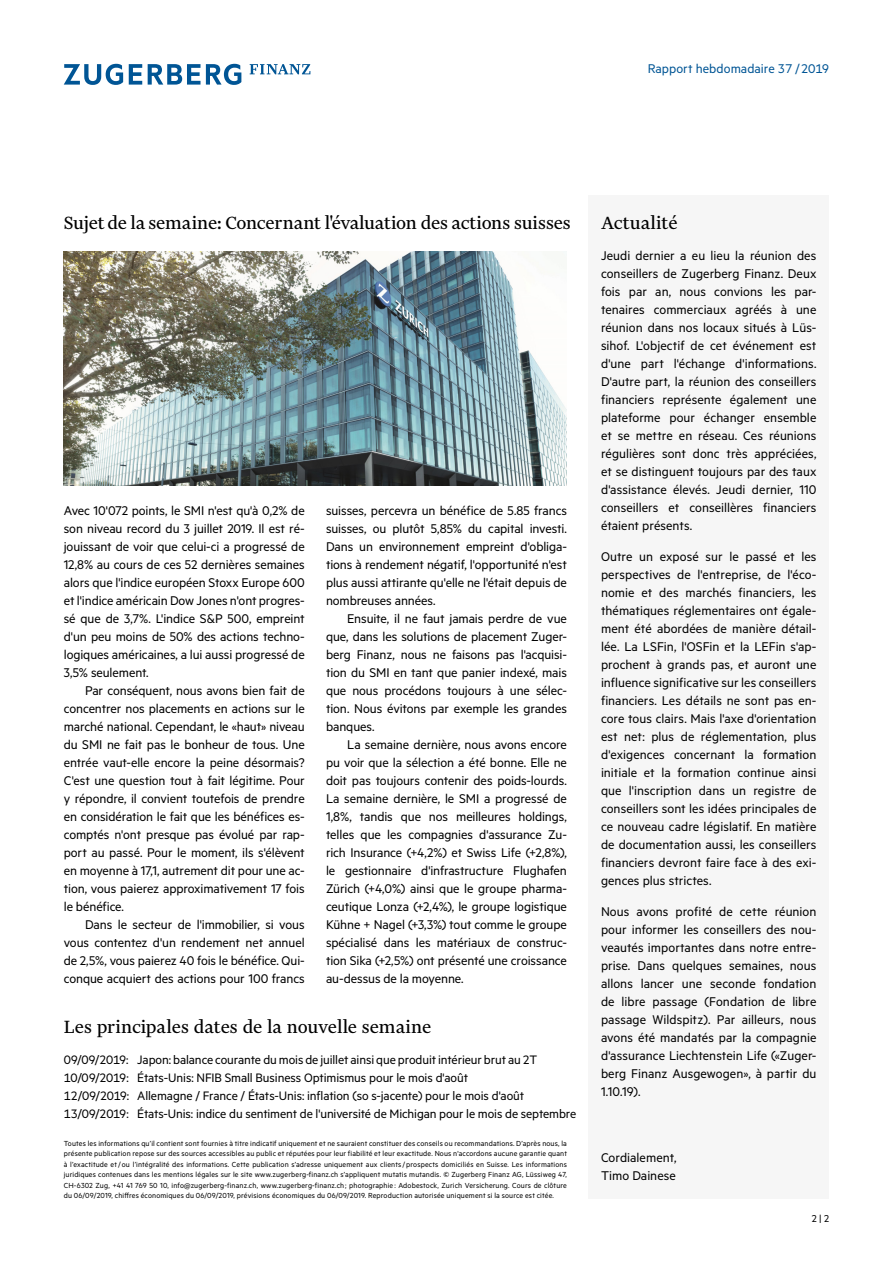
<style>
.page{position:relative;width:893px;height:1263px;background:#fff}
.page>*{position:absolute;margin:0;border:0;box-sizing:border-box;transform-origin:0 0}
.t1{font:21px "Financier Text";letter-spacing:-.005em;color:#000}
.t2{font:14.25px/18px "Metric";letter-spacing:-.005em;color:#000;text-align:justify}
.t3{font:14.25px "Metric";color:#005595}
.t4{font:13.8px/18px "Metric";letter-spacing:-.01em;color:#000}
.t5{font:11.25px "Metric";color:#000}
.t6{font:8.25px/10.5px "Metric";letter-spacing:.015em;color:#000;text-align:justify}
</style>
<div class="page">
<svg style="left:129px;top:64px;width:13px;height:21px"></svg>
<svg style="left:148px;top:64px;width:52px;height:21px"></svg>
<svg style="left:64px;top:64px;width:59px;height:21px"></svg>
<svg style="left:206px;top:64px;width:35px;height:21px"></svg>
<svg style="left:250px;top:64px;width:60px;height:10px"></svg>
<img style="left:64px;top:251px;width:503px;height:234px">
<div style="left:588px;top:196px;width:241px;height:1003px;background:#f6f6f6"></div>
<p class="t3" style="left:648px;top:61px;width:183px">Rapport hebdomadaire 37 / 2019</p>
<h1 class="t1" style="left:64px;top:212px;width:508px">Sujet de la semaine: Concernant l'évaluation des actions suisses</h1>
<p class="t2" style="left:64px;top:501px;width:242px">Avec 10'072 points, le SMI n'est qu'à 0,2% de son niveau record du 3 juillet 2019. Il est ré&shy;jouissant de voir que celui-ci a progressé de 12,8% au cours de ces 52 dernières semaines alors que l'indice européen Stoxx Europe 600 et l'indice américain Dow Jones n'ont progres&shy;sé que de 3,7%. L'indice S&amp;P 500, empreint d'un peu moins de 50% des actions techno&shy;logiques américaines, a lui aussi progressé de 3,5% seulement.</p>
<p class="t2" style="left:64px;top:681px;width:242px;text-indent:21px">Par conséquent, nous avons bien fait de concentrer nos placements en actions sur le marché national. Cependant, le «haut» niveau du SMI ne fait pas le bonheur de tous. Une entrée vaut-elle encore la peine désormais?<br>C'est une question tout à fait légitime. Pour y répondre, il convient toutefois de prendre en considération le fait que les bénéfices es&shy;comptés n'ont presque pas évolué par rap&shy;port au passé. Pour le moment, ils s'élèvent en moyenne à 17,1, autrement dit pour une ac&shy;tion, vous paierez approximativement 17 fois le bénéfice.</p>
<p class="t2" style="left:64px;top:915px;width:242px;text-indent:21px">Dans le secteur de l'immobilier, si vous vous contentez d'un rendement net annuel de 2,5%, vous paierez 40 fois le bénéfice. Qui&shy;conque acquiert des actions pour 100 francs</p>
<p class="t2" style="left:326px;top:501px;width:242px">suisses, percevra un bénéfice de 5.85 francs suisses, ou plutôt 5,85% du capital investi.<br>Dans un environnement empreint d'obliga&shy;tions à rendement négatif, l'opportunité n'est plus aussi attirante qu'elle ne l'était depuis de nombreuses années.</p>
<p class="t2" style="left:326px;top:609px;width:242px;text-indent:21px">Ensuite, il ne faut jamais perdre de vue que, dans les solutions de placement Zuger&shy;berg Finanz, nous ne faisons pas l'acquisi&shy;tion du SMI en tant que panier indexé, mais que nous procédons toujours à une sélec&shy;tion. Nous évitons par exemple les grandes banques.</p>
<p class="t2" style="left:326px;top:735px;width:242px;text-indent:21px">La semaine dernière, nous avons encore pu voir que la sélection a été bonne. Elle ne doit pas toujours contenir des poids-lourds.<br>La semaine dernière, le SMI a progressé de 1,8%, tandis que nos meilleures holdings, telles que les compagnies d'assurance Zu&shy;rich Insurance (+4,2%) et Swiss Life (+2,8%), le gestionnaire d'infrastructure Flughafen Zürich (+4,0%) ainsi que le groupe pharma&shy;ceutique Lonza (+2,4%), le groupe logistique Kühne + Nagel (+3,3%) tout comme le groupe spécialisé dans les matériaux de construc&shy;tion Sika (+2,5%) ont présenté une croissance au-dessus de la moyenne.</p>
<h1 class="t1" style="left:64px;top:1016px;width:369px">Les principales dates de la nouvelle semaine</h1>
<p class="t4" style="left:64px;top:1050px;width:514px">09/09/2019: Japon: balance courante du mois de juillet ainsi que produit intérieur brut au 2T 10/09/2019: États-Unis: NFIB Small Business Optimismus pour le mois d'août<br>12/09/2019: Allemagne / France / États-Unis: inflation (so s-jacente) pour le mois d'août 13/09/2019: États-Unis: indice du sentiment de l'université de Michigan pour le mois de septembre</p>
<p class="t6" style="left:64px;top:1138px;width:505px">Toutes les informations qu’il contient sont fournies à titre indicatif uniquement et ne sauraient constituer des conseils ou recommandations. D’après nous, la présente publication repose sur des sources accessibles au public et réputées pour leur fiabilité et leur exactitude. Nous n'accordons aucune garantie quant à l’exactitude et/ou l’intégralité des informations. Cette publication s’adresse uniquement aux clients/prospects domiciliés en Suisse. Les informations juridiques contenues dans les mentions légales sur le site www.zugerberg-finanz.ch s’appliquent mutatis mutandis. © Zugerberg Finanz AG, Lüssiweg 47, CH-6302 Zug, +41 41 769 50 10, info@zugerberg-finanz.ch, www.zugerberg-finanz.ch; photographie: Adobestock, Zurich Versicherung. Cours de clôture du 06/09/2019, chiffres économiques du 06/09/2019, prévisions économiques du 06/09/2019. Reproduction autorisée uniquement si la source est citée.</p>
<h1 class="t1" style="left:601px;top:212px;width:78px">Actualité</h1>
<p class="t2" style="left:601px;top:246px;width:217px">Jeudi dernier a eu lieu la réunion des conseillers de Zugerberg Finanz. Deux fois par an, nous convions les par&shy;tenaires commerciaux agréés à une réunion dans nos locaux situés à Lüs&shy;sihof. L'objectif de cet événement est d'une part l'échange d'informations.<br>D'autre part, la réunion des conseillers financiers représente également une plateforme pour échanger ensemble et se mettre en réseau. Ces réunions régulières sont donc très appréciées, et se distinguent toujours par des taux d'assistance élevés. Jeudi dernier, 110 conseillers et conseillères financiers étaient présents.</p>
<p class="t2" style="left:601px;top:547px;width:217px">Outre un exposé sur le passé et les perspectives de l'entreprise, de l'éco&shy;nomie et des marchés financiers, les thématiques réglementaires ont égale&shy;ment été abordées de manière détail&shy;lée. La LSFin, l'OSFin et la LEFin s'ap&shy;prochent à grands pas, et auront une influence significative sur les conseillers financiers. Les détails ne sont pas en&shy;core tous clairs. Mais l'axe d'orientation est net: plus de réglementation, plus d'exigences concernant la formation initiale et la formation continue ainsi que l'inscription dans un registre de conseillers sont les idées principales de ce nouveau cadre législatif. En matière de documentation aussi, les conseillers financiers devront faire face à des exi&shy;gences plus strictes.</p>
<p class="t2" style="left:601px;top:902px;width:217px">Nous avons profité de cette réunion pour informer les conseillers des nou&shy;veautés importantes dans notre entre&shy;prise. Dans quelques semaines, nous allons lancer une seconde fondation de libre passage (Fondation de libre passage Wildspitz). Par ailleurs, nous avons été mandatés par la compagnie d'assurance Liechtenstein Life («Zuger&shy;berg Finanz Ausgewogen», à partir du 1.10.19).</p>
<p class="t2" style="left:601px;top:1148px;width:77px">Cordialement,<br>Timo Dainese</p>
<p class="t5" style="left:812px;top:1212px;width:19px">2 | 2</p>
</div>
